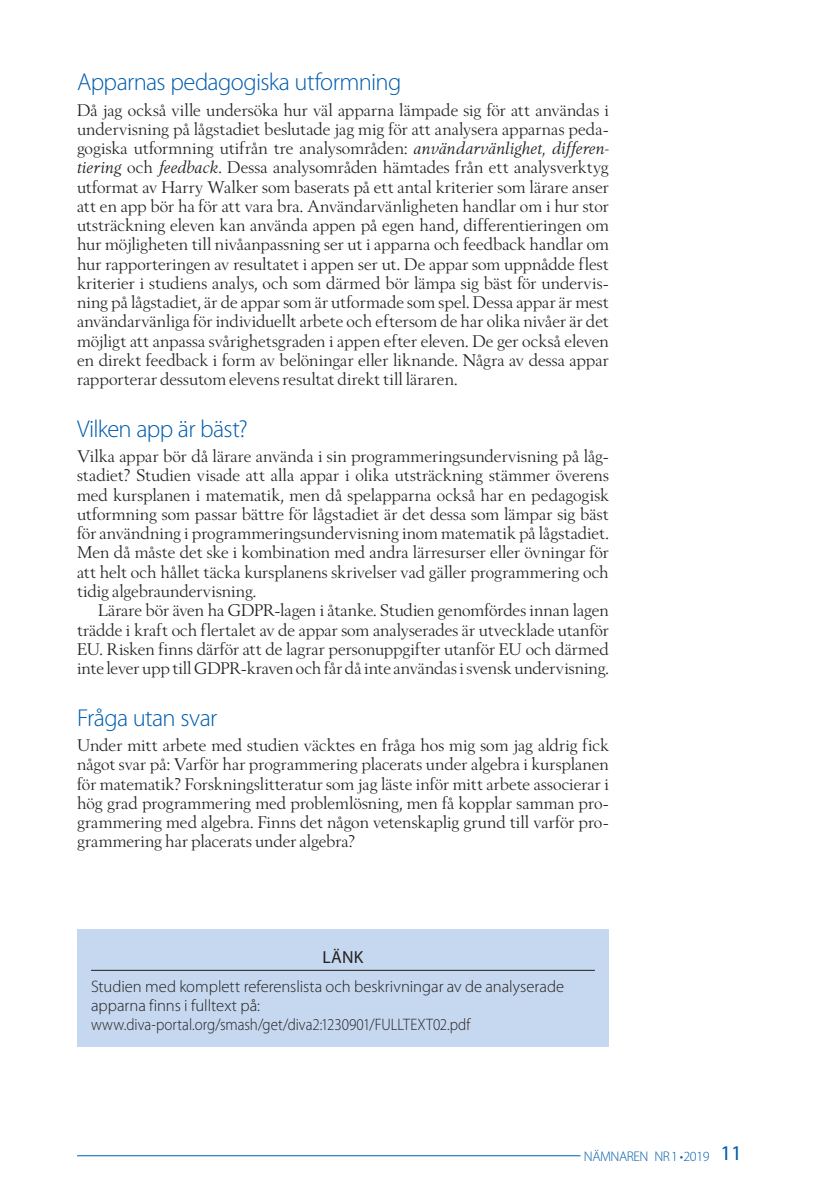
<style>
.page{position:relative;width:819px;height:1201px;background:#fff}
.page>*{position:absolute;margin:0;border:0;box-sizing:border-box;transform-origin:0 0}
.t1{font:300 24.5px "Myriad Pro";letter-spacing:-.025em;color:#015dad}
.t2{font:17.5px "Myriad Pro";color:#231f20}
.t3{font:16.62px/19.2px "Berling Nova Display Pro";letter-spacing:.005em;color:#231f20;text-align:justify}
.t4{font:300 16.62px/19.2px "Myriad Pro";color:#231f20}
.t5{font:300 14px "Myriad Pro";letter-spacing:-.03em;color:#015dad}
.s1{font-style:italic}
.s2{font-weight:400;font-size:21px}
</style>
<div class="page">
<hr style="left:77px;top:1155px;width:503px;height:1px;background:#015dad">
<div style="left:77px;top:929px;width:531px;height:117px;background:#c6d8ef"></div>
<hr style="left:91px;top:970px;width:503px;height:1px;background:#231f20">
<h1 class="t1" style="left:77px;top:68px;width:326px">Apparnas pedagogiska utformning</h1>
<p class="t3" style="left:77px;top:100px;width:533px">Då jag också ville undersöka hur väl apparna lämpade sig för att användas i undervisning på lågstadiet beslutade jag mig för att analysera apparnas peda&shy;gogiska utformning utifrån tre analysområden: <span class="s1">användarvänlighet, differen&shy;tiering</span> och <span class="s1">feedback</span>. Dessa analysområden hämtades från ett analysverktyg utformat av Harry Walker som baserats på ett antal kriterier som lärare anser att en app bör ha för att vara bra. Användarvänligheten handlar om i hur stor utsträckning eleven kan använda appen på egen hand, differentieringen om hur möjligheten till nivåanpassning ser ut i apparna och feedback handlar om hur rapporteringen av resultatet i appen ser ut. De appar som uppnådde flest kriterier i studiens analys, och som därmed bör lämpa sig bäst för undervis&shy;ning på lågstadiet, är de appar som är utformade som spel. Dessa appar är mest användarvänliga för individuellt arbete och eftersom de har olika nivåer är det möjligt att anpassa svårighetsgraden i appen efter eleven. De ger också eleven en direkt feedback i form av belöningar eller liknande. Några av dessa appar rapporterar dessutom elevens resultat direkt till läraren.</p>
<h1 class="t1" style="left:77px;top:415px;width:172px">Vilken app är bäst?</h1>
<p class="t3" style="left:77px;top:446px;width:533px">Vilka appar bör då lärare använda i sin programmeringsundervisning på låg&shy;stadiet? Studien visade att alla appar i olika utsträckning stämmer överens med kursplanen i matematik, men då spelapparna också har en pedagogisk utformning som passar bättre för lågstadiet är det dessa som lämpar sig bäst för användning i programmeringsundervisning inom matematik på lågstadiet.<br>Men då måste det ske i kombination med andra lärresurser eller övningar för att helt och hållet täcka kursplanens skrivelser vad gäller programmering och tidig algebraundervisning.</p>
<p class="t3" style="left:77px;top:600px;width:533px;text-indent:21px">Lärare bör även ha GDPR-lagen i åtanke. Studien genomfördes innan lagen trädde i kraft och flertalet av de appar som analyserades är utvecklade utanför EU. Risken finns därför att de lagrar personuppgifter utanför EU och därmed inte lever upp till GDPR-kraven och får då inte användas i svensk undervisning.</p>
<h1 class="t1" style="left:77px;top:704px;width:142px">Fråga utan svar</h1>
<p class="t3" style="left:77px;top:735px;width:533px">Under mitt arbete med studien väcktes en fråga hos mig som jag aldrig fick något svar på: Varför har programmering placerats under algebra i kursplanen för matematik? Forskningslitteratur som jag läste inför mitt arbete associerar i hög grad programmering med problemlösning, men få kopplar samman pro&shy;grammering med algebra. Finns det någon vetenskaplig grund till varför pro&shy;grammering har placerats under algebra?</p>
<p class="t2" style="left:322px;top:947px;width:43px">LÄNK</p>
<p class="t4" style="left:91px;top:976px;width:474px">Studien med komplett referenslista och beskrivningar av de analyserade apparna finns i fulltext på: www.diva-portal.org/smash/get/diva2:1230901/FULLTEXT02.pdf</p>
<p class="t5" style="left:583px;top:1148px;width:159px">NÄMNAREN NR1 •2019 <span class="s2">11</span></p>
</div>
